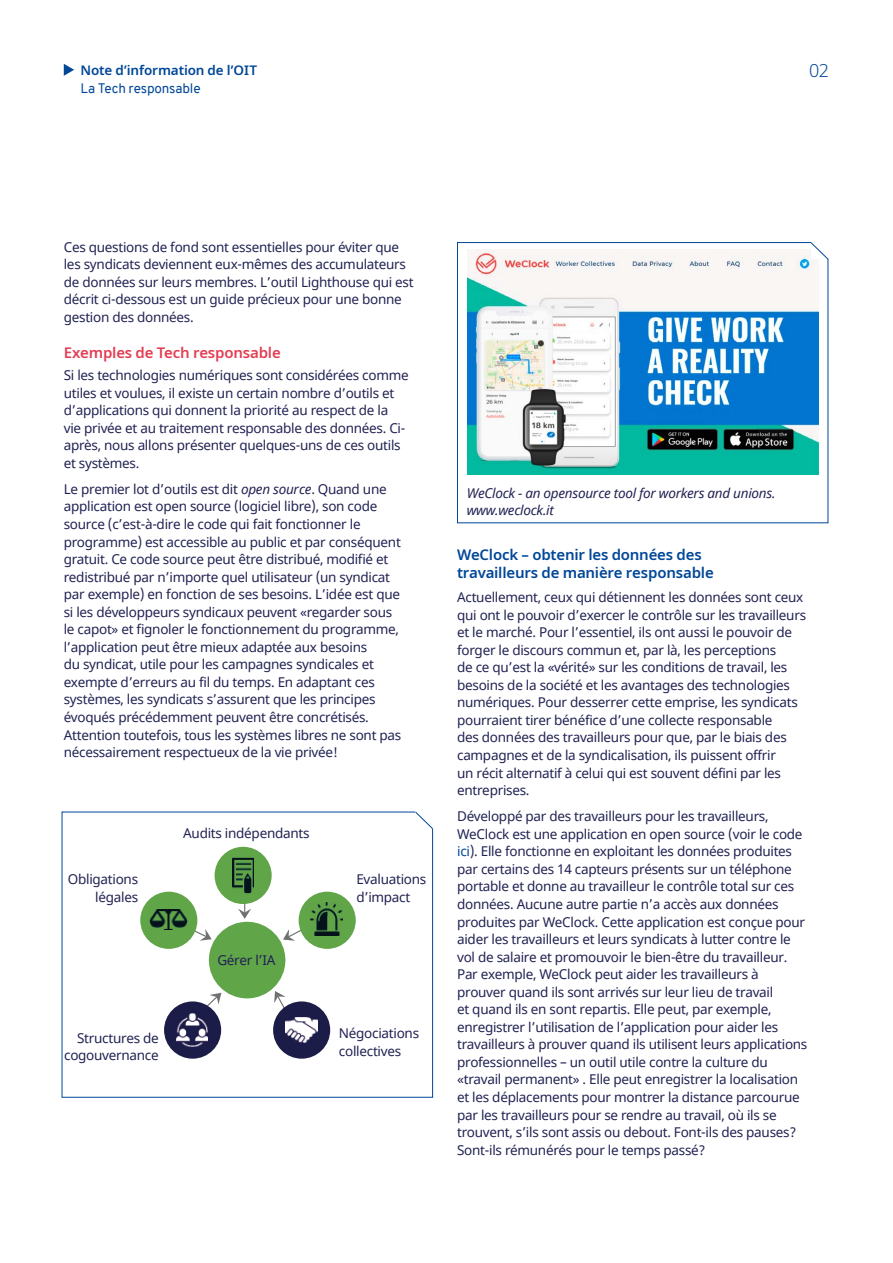
<style>
.page{position:relative;width:893px;height:1263px;background:#fff}
.page>*{position:absolute;margin:0;border:0;box-sizing:border-box;transform-origin:0 0}
.t1{font:300 18px "Noto Sans";color:#004798}
.t2{font:600 15px/18px "Noto Sans";letter-spacing:-.015em;color:#004798}
.t3{font:600 15px "Noto Sans";letter-spacing:-.01em;color:#e43e53}
.t4{font:13.5px/17.5px "Noto Sans";letter-spacing:-.02em;color:#212253}
.t5{font:italic 13.5px/17.5px "Noto Sans";letter-spacing:-.02em;color:#212253}
.t6{font:600 13.5px "Noto Sans";letter-spacing:-.01em;color:#004798}
.t7{font:13.5px "Overpass";letter-spacing:-.01em;color:#004798}
.s1{font-style:italic}
.s2{color:#004798}
</style>
<div class="page">
<svg style="left:64px;top:64px;width:10px;height:12px"></svg>
<div style="left:457px;top:242px;width:371px;height:281px;border:1px solid #004798"></div>
<img style="left:468px;top:250px;width:351px;height:225px">
<svg style="left:810px;top:242px;width:19px;height:18px"></svg>
<svg style="left:189px;top:913px;width:23px;height:28px"></svg>
<hr style="left:244px;top:859px;width:1px;height:54px;background:#6f7070">
<svg style="left:238px;top:909px;width:13px;height:10px"></svg>
<svg style="left:283px;top:912px;width:24px;height:29px"></svg>
<svg style="left:206px;top:993px;width:15px;height:32px"></svg>
<svg style="left:274px;top:991px;width:12px;height:52px"></svg>
<div style="left:209px;top:922px;width:76px;height:76px;background:#61a549;border-radius:50%"></div>
<div style="left:140px;top:892px;width:57px;height:57px;background:#61a549;border-radius:50%"></div>
<div style="left:215px;top:847px;width:57px;height:57px;background:#61a549;border-radius:50%"></div>
<div style="left:299px;top:892px;width:57px;height:57px;background:#61a549;border-radius:50%"></div>
<div style="left:164px;top:1001px;width:57px;height:58px;background:#1c1c49;border-radius:50%"></div>
<div style="left:273px;top:1001px;width:57px;height:58px;background:#1c1c49;border-radius:50%"></div>
<img style="left:150px;top:910px;width:38px;height:20px">
<img style="left:232px;top:857px;width:21px;height:37px">
<img style="left:311px;top:902px;width:32px;height:33px">
<img style="left:177px;top:1013px;width:31px;height:34px">
<img style="left:285px;top:1017px;width:33px;height:26px">
<svg style="left:414px;top:811px;width:20px;height:19px"></svg>
<p class="t6" style="left:80px;top:60px;width:178px">Note d’information de l’OIT</p>
<p class="t7" style="left:80px;top:78px;width:122px">La Tech responsable</p>
<h1 class="t1" style="left:809px;top:57px;width:22px">02</h1>
<p class="t4" style="left:64px;top:238px;width:351px">Ces questions de fond sont essentielles pour éviter que les syndicats deviennent eux-mêmes des accumulateurs de données sur leurs membres. L’outil Lighthouse qui est décrit ci-dessous est un guide précieux pour une bonne gestion des données.</p>
<p class="t3" style="left:64px;top:342px;width:218px">Exemples de Tech responsable</p>
<p class="t4" style="left:64px;top:367px;width:346px">Si les technologies numériques sont considérées comme utiles et voulues, il existe un certain nombre d’outils et d’applications qui donnent la priorité au respect de la vie privée et au traitement responsable des données. Ci&shy;après, nous allons présenter quelques-uns de ces outils et systèmes.</p>
<p class="t4" style="left:64px;top:481px;width:339px">Le premier lot d’outils est dit <span class="s1">open source</span>. Quand une application est open source (logiciel libre), son code source (c’est-à-dire le code qui fait fonctionner le programme) est accessible au public et par conséquent gratuit. Ce code source peut être distribué, modifié et redistribué par n’importe quel utilisateur (un syndicat par exemple) en fonction de ses besoins. L’idée est que si les développeurs syndicaux peuvent «regarder sous le capot» et fignoler le fonctionnement du programme, l’application peut être mieux adaptée aux besoins<br>du syndicat, utile pour les campagnes syndicales et exempte d’erreurs au fil du temps. En adaptant ces systèmes, les syndicats s’assurent que les principes évoqués précédemment peuvent être concrétisés.<br>Attention toutefois, tous les systèmes libres ne sont pas nécessairement respectueux de la vie privée!</p>
<p class="t4" style="left:68px;top:871px;width:72px;text-align:right">Obligations légales</p>
<p class="t4" style="left:183px;top:825px;width:128px">Audits indépendants</p>
<p class="t4" style="left:217px;top:952px;width:60px">Gérer l’IA</p>
<p class="t4" style="left:64px;top:1030px;width:96px;text-align:right">Structures de cogouvernance</p>
<p class="t4" style="left:356px;top:871px;width:71px">Evaluations d’impact</p>
<p class="t4" style="left:339px;top:1025px;width:82px">Négociations collectives</p>
<p class="t5" style="left:467px;top:484px;width:310px">WeClock - an opensource tool for workers and unions. www.weclock.it</p>
<p class="t2" style="left:457px;top:546px;width:258px">WeClock – obtenir les données des travailleurs de manière responsable</p>
<p class="t4" style="left:457px;top:589px;width:351px">Actuellement, ceux qui détiennent les données sont ceux qui ont le pouvoir d’exercer le contrôle sur les travailleurs et le marché. Pour l’essentiel, ils ont aussi le pouvoir de forger le discours commun et, par là, les perceptions<br>de ce qu’est la «vérité» sur les conditions de travail, les besoins de la société et les avantages des technologies numériques. Pour desserrer cette emprise, les syndicats pourraient tirer bénéfice d’une collecte responsable<br>des données des travailleurs pour que, par le biais des campagnes et de la syndicalisation, ils puissent offrir<br>un récit alternatif à celui qui est souvent défini par les entreprises.</p>
<p class="t4" style="left:457px;top:808px;width:352px">Développé par des travailleurs pour les travailleurs, WeClock est une application en open source (voir le code <span class="s2">ici</span>). Elle fonctionne en exploitant les données produites par certains des 14 capteurs présents sur un téléphone portable et donne au travailleur le contrôle total sur ces données. Aucune autre partie n’a accès aux données produites par WeClock. Cette application est conçue pour aider les travailleurs et leurs syndicats à lutter contre le vol de salaire et promouvoir le bien-être du travailleur.<br>Par exemple, WeClock peut aider les travailleurs à prouver quand ils sont arrivés sur leur lieu de travail<br>et quand ils en sont repartis. Elle peut, par exemple, enregistrer l’utilisation de l’application pour aider les travailleurs à prouver quand ils utilisent leurs applications professionnelles – un outil utile contre la culture du «travail permanent» . Elle peut enregistrer la localisation et les déplacements pour montrer la distance parcourue par les travailleurs pour se rendre au travail, où ils se trouvent, s’ils sont assis ou debout. Font-ils des pauses?<br>Sont-ils rémunérés pour le temps passé?</p>
</div>
